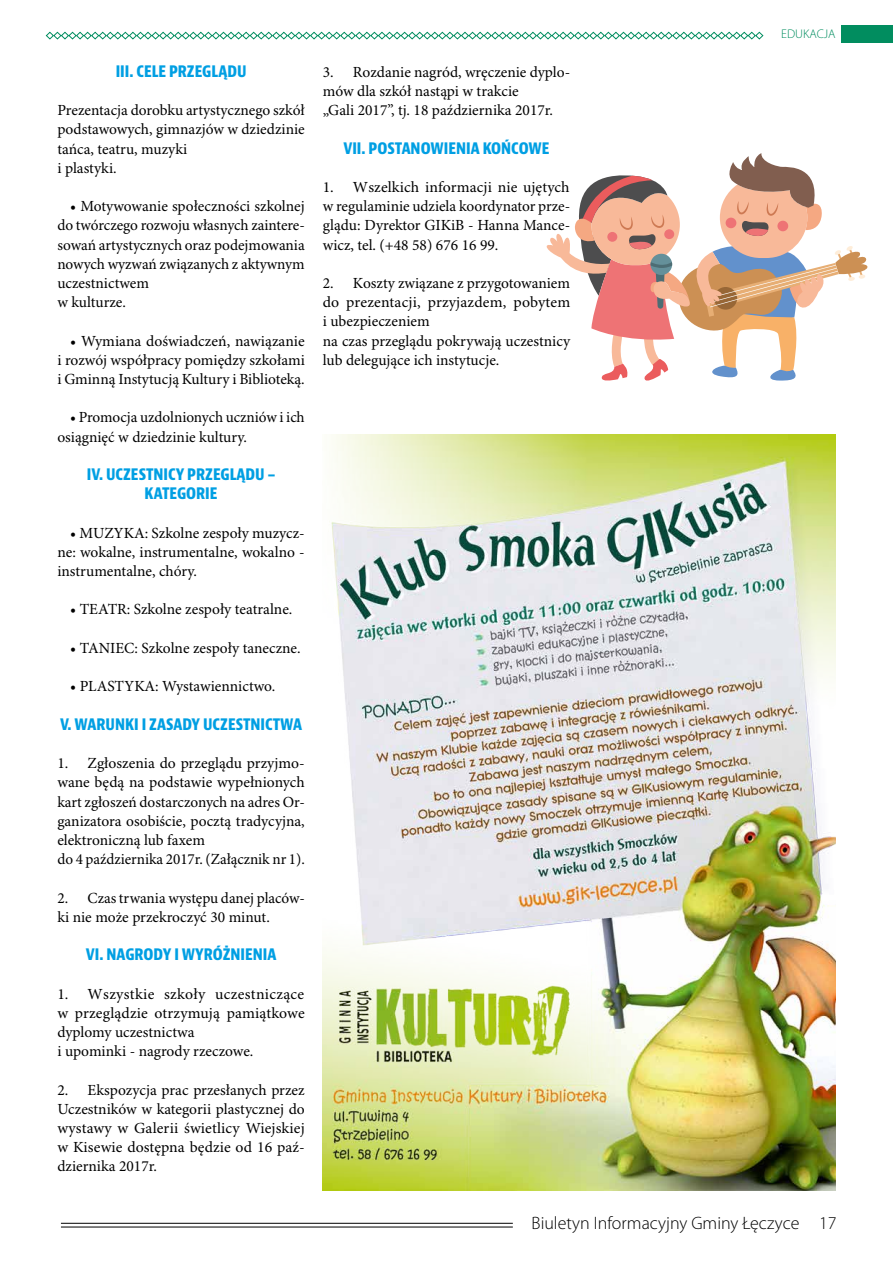
<style>
.page{position:relative;width:893px;height:1263px;background:#fff}
.page>*{position:absolute;margin:0;border:0;box-sizing:border-box;transform-origin:0 0}
.t1{font:300 18px "Myriad Pro";color:#000}
.t2{font:15.45px/19.2px "Minion Pro";color:#000}
.t3{font:700 condensed 15.45px/19.2px "Bernino Sans";color:#009fe3;text-align:center}
.t4{font:300 12.6px "Myriad Pro";color:#018d5f}
</style>
<div class="page">
<hr style="left:61px;top:1223px;width:452px;height:1px;background:#000">
<hr style="left:61px;top:1227px;width:452px;height:1px;background:#000">
<svg style="left:546px;top:153px;width:322px;height:228px"></svg>
<img style="left:323px;top:434px;width:513px;height:757px">
<div style="left:842px;top:26px;width:51px;height:17px;background:#018d5f"></div>
<svg style="left:45px;top:31px;width:719px;height:9px"></svg>
<p class="t3" style="left:116px;top:62px;width:132px">III. CELE PRZEGLĄDU</p>
<p class="t2" style="left:57px;top:101px;width:249px">Prezentacja dorobku artystycznego szkół podstawowych, gimnazjów w dziedzinie tańca, teatru, muzyki<br>i plastyki.</p>
<p class="t2" style="left:57px;top:197px;width:249px;text-indent:13px">• Motywowanie społeczności szkolnej do twórczego rozwoju własnych zaintere&shy;sowań artystycznych oraz podejmowania nowych wyzwań związanych z aktywnym uczestnictwem<br>w kulturze.</p>
<p class="t2" style="left:57px;top:332px;width:249px;text-align:justify;text-indent:13px">• Wymiana doświadczeń, nawiązanie i rozwój współpracy pomiędzy szkołami i Gminną Instytucją Kultury i Biblioteką.</p>
<p class="t2" style="left:57px;top:408px;width:249px;text-indent:13px">• Promocja uzdolnionych uczniów i ich osiągnięć w dziedzinie kultury.</p>
<p class="t3" style="left:87px;top:465px;width:190px">IV. UCZESTNICY PRZEGLĄDU -<br>KATEGORIE</p>
<p class="t2" style="left:57px;top:524px;width:249px;text-align:justify;text-indent:13px">• MUZYKA: Szkolne zespoły muzycz&shy;ne: wokalne, instrumentalne, wokalno - instrumentalne, chóry.</p>
<p class="t2" style="left:70px;top:600px;width:224px">• TEATR: Szkolne zespoły teatralne.</p>
<p class="t2" style="left:70px;top:639px;width:232px">• TANIEC: Szkolne zespoły taneczne.</p>
<p class="t2" style="left:70px;top:677px;width:207px">• PLASTYKA: Wystawiennictwo.</p>
<p class="t3" style="left:60px;top:715px;width:244px">V. WARUNKI I ZASADY UCZESTNICTWA</p>
<p class="t2" style="left:57px;top:754px;width:249px">1. Zgłoszenia do przeglądu przyjmo&shy;wane będą na podstawie wypełnionych kart zgłoszeń dostarczonych na adres Or&shy;ganizatora osobiście, pocztą tradycyjna, elektroniczną lub faxem<br>do 4 października 2017r. (Załącznik nr 1).</p>
<p class="t2" style="left:57px;top:888px;width:249px">2. Czas trwania występu danej placów&shy;ki nie może przekroczyć 30 minut.</p>
<p class="t3" style="left:86px;top:945px;width:192px">VI. NAGRODY I WYRÓŻNIENIA</p>
<p class="t2" style="left:57px;top:984px;width:249px">1. Wszystkie szkoły uczestniczące w przeglądzie otrzymują pamiątkowe dyplomy uczestnictwa<br>i upominki - nagrody rzeczowe.</p>
<p class="t2" style="left:57px;top:1080px;width:249px;text-align:justify">2. Ekspozycja prac przesłanych przez Uczestników w kategorii plastycznej do wystawy w Galerii świetlicy Wiejskiej w Kisewie dostępna będzie od 16 paź&shy;dziernika 2017r.</p>
<p class="t2" style="left:323px;top:63px;width:249px">3. Rozdanie nagród, wręczenie dyplo&shy;mów dla szkół nastąpi w trakcie<br>„Gali 2017”, tj. 18 października 2017r.</p>
<p class="t3" style="left:343px;top:139px;width:208px">VII. POSTANOWIENIA KOŃCOWE</p>
<p class="t2" style="left:323px;top:178px;width:249px;text-align:justify">1. Wszelkich informacji nie ujętych w regulaminie udziela koordynator prze&shy;glądu: Dyrektor GIKiB - Hanna Mance&shy;wicz, tel. (+48 58) 676 16 99.</p>
<p class="t2" style="left:323px;top:274px;width:249px">2. Koszty związane z przygotowaniem do prezentacji, przyjazdem, pobytem i ubezpieczeniem<br>na czas przeglądu pokrywają uczestnicy lub delegujące ich instytucje.</p>
<p class="t4" style="left:781px;top:27px;width:56px">EDUKACJA</p>
<p class="t1" style="left:532px;top:1213px;width:307px">Biuletyn Informacyjny Gminy Łęczyce 17</p>
</div>
